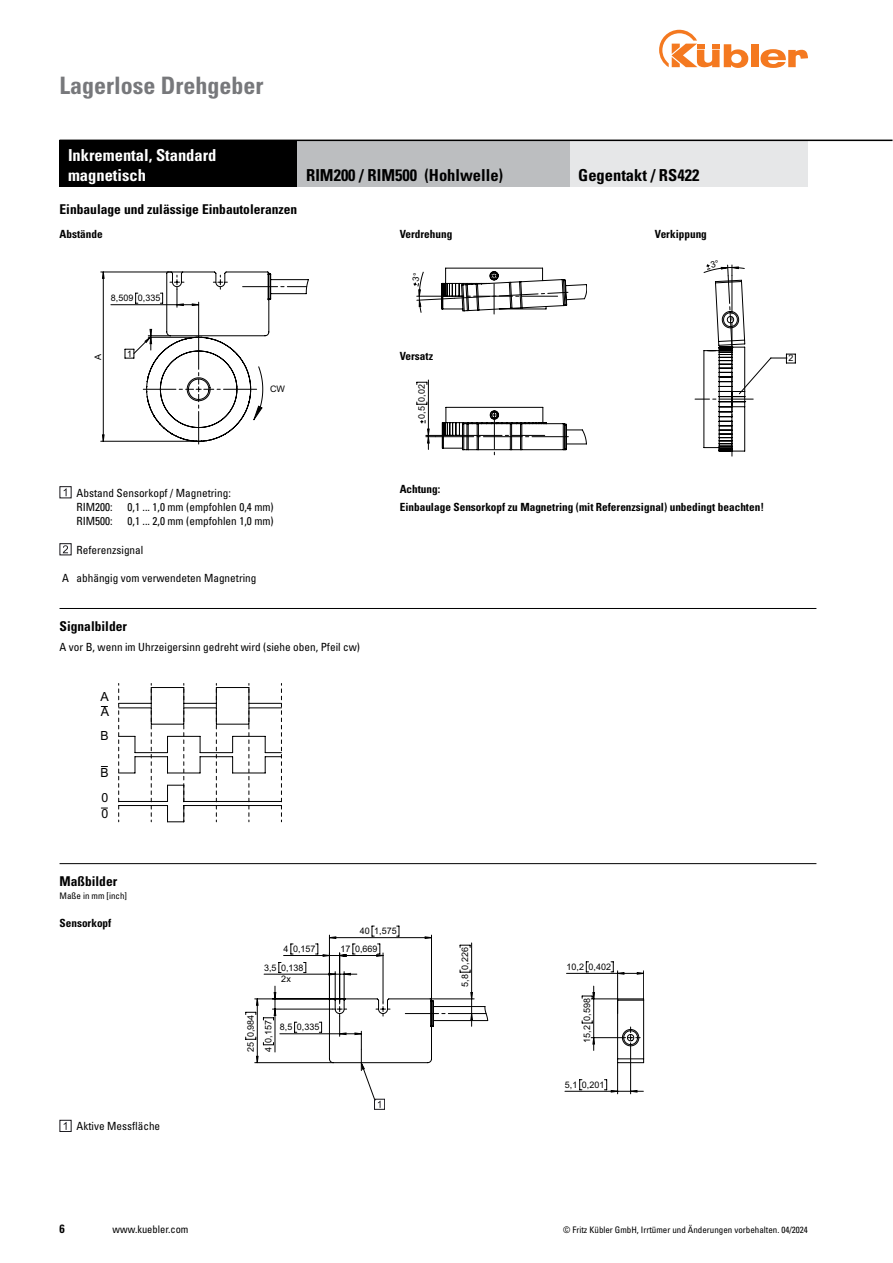
<style>
.page{position:relative;width:893px;height:1263px;background:#fff}
.page>*{position:absolute;margin:0;border:0;box-sizing:border-box;transform-origin:0 0}
.t1{font:700 condensed 24px "Univers LT Std";color:#77787b}
.t2{font:700 condensed 16.5px "Univers LT Std";color:#000}
.t3{font:700 condensed 16.5px/19.8px "Univers LT Std";color:#fff}
.t4{font:700 condensed 13.5px "Univers LT Std";color:#000}
.t5{font:12.6px/24.8px "Arial";color:#000}
.t6{font:700 condensed 12px "Univers LT Std";color:#000}
.t7{font:condensed 11.25px/14.2px "Univers LT Std";color:#000}
.t8{font:700 condensed 11.25px/18.5px "Univers LT Std";color:#000}
.t9{font:condensed 10.5px "Univers LT Std";color:#000}
.t10{font:9px/11.6px "Arial";color:#000;text-align:center}
.t11{font:condensed 9px "Univers LT Std";color:#000}
</style>
<div class="page">
<div style="left:751px;top:44px;width:7px;height:23px;background:#f47920"></div>
<svg style="left:760px;top:49px;width:48px;height:19px"></svg>
<svg style="left:659px;top:30px;width:89px;height:38px"></svg>
<svg style="left:100px;top:272px;width:209px;height:172px"></svg>
<svg style="left:416px;top:379px;width:171px;height:76px"></svg>
<svg style="left:245px;top:926px;width:399px;height:182px"></svg>
<div style="left:374px;top:1099px;width:11px;height:11px;border:1px solid #18171c"></div>
<hr style="left:60px;top:863px;width:756px;height:1px;background:#000">
<hr style="left:60px;top:608px;width:756px;height:1px;background:#000">
<hr style="left:119px;top:805px;width:49px;height:1px;background:#000">
<hr style="left:184px;top:805px;width:97px;height:1px;background:#000">
<hr style="left:184px;top:801px;width:97px;height:1px;background:#000">
<hr style="left:119px;top:801px;width:49px;height:1px;background:#000">
<hr style="left:233px;top:772px;width:32px;height:1px;background:#000">
<hr style="left:200px;top:756px;width:33px;height:1px;background:#000">
<hr style="left:168px;top:772px;width:32px;height:1px;background:#000">
<hr style="left:233px;top:736px;width:32px;height:1px;background:#000">
<svg style="left:232px;top:736px;width:1px;height:37px"></svg>
<hr style="left:200px;top:752px;width:33px;height:1px;background:#000">
<svg style="left:200px;top:736px;width:1px;height:37px"></svg>
<hr style="left:135px;top:752px;width:33px;height:1px;background:#000">
<hr style="left:249px;top:707px;width:32px;height:1px;background:#000">
<hr style="left:216px;top:724px;width:33px;height:1px;background:#000">
<hr style="left:184px;top:707px;width:32px;height:1px;background:#000">
<hr style="left:151px;top:724px;width:33px;height:1px;background:#000">
<hr style="left:249px;top:703px;width:32px;height:1px;background:#000">
<hr style="left:216px;top:687px;width:33px;height:1px;background:#000">
<hr style="left:184px;top:703px;width:32px;height:1px;background:#000">
<hr style="left:119px;top:703px;width:32px;height:1px;background:#000">
<hr style="left:151px;top:687px;width:33px;height:1px;background:#000">
<hr style="left:119px;top:707px;width:32px;height:1px;background:#000">
<hr style="left:135px;top:756px;width:33px;height:1px;background:#000">
<hr style="left:168px;top:736px;width:32px;height:1px;background:#000">
<svg style="left:118px;top:683px;width:18px;height:139px"></svg>
<svg style="left:151px;top:683px;width:1px;height:139px"></svg>
<svg style="left:265px;top:683px;width:17px;height:139px"></svg>
<svg style="left:167px;top:683px;width:18px;height:139px"></svg>
<svg style="left:248px;top:683px;width:2px;height:139px"></svg>
<svg style="left:216px;top:683px;width:1px;height:139px"></svg>
<svg style="left:64px;top:488px;width:3px;height:8px"></svg>
<div style="left:60px;top:486px;width:12px;height:12px;border:1px solid #18171c"></div>
<svg style="left:63px;top:545px;width:5px;height:8px"></svg>
<div style="left:60px;top:543px;width:12px;height:12px;border:1px solid #18171c"></div>
<div style="left:570px;top:140px;width:238px;height:47px;background:#e6e7e8"></div>
<div style="left:60px;top:140px;width:238px;height:47px;background:#000"></div>
<div style="left:298px;top:140px;width:272px;height:47px;background:#bcbec0"></div>
<svg style="left:64px;top:1122px;width:3px;height:8px"></svg>
<div style="left:60px;top:1120px;width:12px;height:12px;border:1px solid #18171c"></div>
<hr style="left:60px;top:140px;width:832px;height:1px;background:#000">
<svg style="left:413px;top:268px;width:174px;height:47px"></svg>
<svg style="left:695px;top:264px;width:101px;height:192px"></svg>
<h1 class="t1" style="left:60px;top:71px;width:205px">Lagerlose Drehgeber</h1>
<h2 class="t3" style="left:68px;top:145px;width:150px">Inkremental, Standard magnetisch</h2>
<p class="t4" style="left:60px;top:201px;width:239px">Einbaulage und zulässige Einbautoleranzen</p>
<p class="t8" style="left:60px;top:224px;width:45px">Abstände</p>
<h2 class="t2" style="left:306px;top:165px;width:199px">RIM200 / RIM500 (Hohlwelle)</h2>
<h2 class="t2" style="left:578px;top:165px;width:122px">Gegentakt / RS422</h2>
<p class="t8" style="left:400px;top:224px;width:54px">Verdrehung</p>
<p class="t8" style="left:655px;top:224px;width:54px">Verkippung</p>
<p class="t10" style="left:111px;top:292px;width:51px">8,509 0,335</p>
<p class="t10" style="left:92px;top:360px;width:8px;rotate:-90deg">A</p>
<p class="t10" style="left:127px;top:348px;width:6px">1</p>
<p class="t8" style="left:400px;top:347px;width:35px">Versatz</p>
<p class="t10" style="left:270px;top:383px;width:16px">CW</p>
<p class="t10" style="left:416px;top:419px;width:36px;rotate:-90deg">0,5 0,02</p>
<p class="t10" style="left:788px;top:353px;width:6px">2</p>
<p class="t7" style="left:77px;top:485px;width:156px">Abstand Sensorkopf / Magnetring:<br>RIM200:</p>
<p class="t7" style="left:128px;top:500px;width:148px">0,1 ... 1,0 mm (empfohlen 0,4 mm)</p>
<p class="t7" style="left:77px;top:514px;width:38px">RIM500:</p>
<p class="t7" style="left:128px;top:514px;width:148px">0,1 ... 2,0 mm (empfohlen 1,0 mm)</p>
<p class="t7" style="left:77px;top:542px;width:68px">Referenzsignal</p>
<p class="t7" style="left:62px;top:571px;width:196px">A abhängig vom verwendeten Magnetring</p>
<p class="t4" style="left:60px;top:617px;width:69px">Signalbilder</p>
<p class="t7" style="left:60px;top:639px;width:302px">A vor B, wenn im Uhrzeigersinn gedreht wird (siehe oben, Pfeil cw)</p>
<p class="t5" style="left:100px;top:685px;width:10px">A</p>
<p class="t5" style="left:101px;top:700px;width:10px">A</p>
<p class="t5" style="left:100px;top:723px;width:10px">B</p>
<p class="t5" style="left:101px;top:760px;width:10px">B<br>0</p>
<p class="t5" style="left:101px;top:801px;width:8px">0</p>
<p class="t4" style="left:60px;top:873px;width:59px">Maßbilder</p>
<p class="t11" style="left:60px;top:890px;width:69px">Maße in mm [inch]</p>
<p class="t8" style="left:400px;top:480px;width:366px">Achtung:<br>Einbaulage Sensorkopf zu Magnetring (mit Referenzsignal) unbedingt beachten!</p>
<p class="t8" style="left:60px;top:913px;width:53px">Sensorkopf</p>
<p class="t7" style="left:77px;top:1119px;width:85px">Aktive Messfläche</p>
<p class="t10" style="left:245px;top:1051px;width:38px;rotate:-90deg">25 0,984</p>
<p class="t10" style="left:360px;top:925px;width:38px">40 1,575</p>
<p class="t10" style="left:284px;top:943px;width:34px">4 0,157</p>
<p class="t10" style="left:341px;top:943px;width:38px">17 0,669</p>
<p class="t10" style="left:459px;top:987px;width:41px;rotate:-90deg">5,8 0,226</p>
<p class="t10" style="left:280px;top:1021px;width:41px">8,5 0,335</p>
<p class="t10" style="left:264px;top:962px;width:41px">3,5 0,138<br>2x</p>
<p class="t10" style="left:263px;top:1052px;width:34px;rotate:-90deg">4 0,157</p>
<p class="t10" style="left:567px;top:961px;width:46px">10,2 0,402</p>
<p class="t10" style="left:581px;top:1043px;width:46px;rotate:-90deg">15,2 0,598</p>
<p class="t10" style="left:565px;top:1079px;width:41px">5,1 0,201</p>
<p class="t6" style="left:60px;top:1221px;width:7px">6</p>
<p class="t9" style="left:113px;top:1223px;width:77px">www.kuebler.com</p>
<p class="t11" style="left:563px;top:1224px;width:246px">© Fritz Kübler GmbH, Irrtümer und Änderungen vorbehalten. 04/2024</p>
</div>
